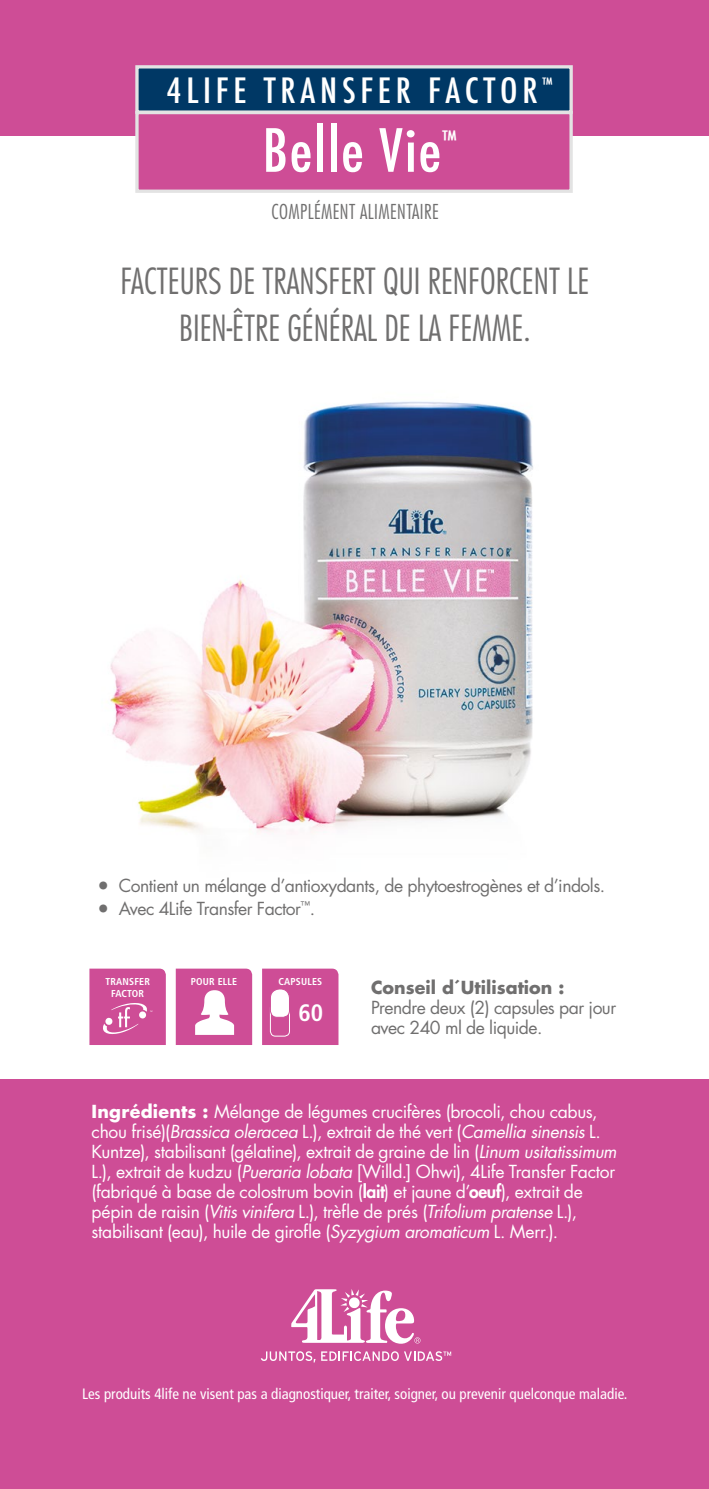
<style>
.page{position:relative;width:709px;height:1489px;background:#fff}
.page>*{position:absolute;margin:0;border:0;box-sizing:border-box;transform-origin:0 0}
.t1{font:500 condensed 57.75px "Futura";letter-spacing:.02em;color:#fff;scale:1.08 1}
.t2{font:300 condensed 35px/47.5px "Futura Std";color:#706f6f;text-align:center}
.t3{font:500 condensed 34px "Futura";letter-spacing:.13em;color:#fff;scale:1.08 1}
.t4{font:700 condensed 23.75px "Frutiger LT Std";color:#fff}
.t5{font:500 condensed 23.25px "Futura";color:#fff;scale:1.08 1}
.t6{font:300 condensed 20px "Futura Std";letter-spacing:.02em;color:#706f6f}
.t7{font:17.5px/20px "Futura Std";letter-spacing:-.02em;color:#fff}
.t8{font:17.5px/20px "Futura Std";letter-spacing:-.03em;color:#706f6f}
.t9{font:condensed 15px "Frutiger LT Std";color:#fff}
.t10{font:700 condensed 10px "Frutiger LT Std";letter-spacing:.02em;color:#fff}
.s1{font-family:"Minion Pro";font-size:30px}
.s2{font-weight:700}
.s3{font-style:italic}
.s4{font-weight:800}
</style>
<div class="page">
<div style="left:0;top:1078px;width:709px;height:410px;background:#ce4d96"></div>
<div style="left:0;top:0;width:709px;height:135px;background:#ce4d96"></div>
<div style="left:135px;top:65px;width:438px;height:49px;background:#003865;border:3px solid #e3e3e3"></div>
<div style="left:135px;top:111px;width:438px;height:82px;background:#ce4d96;border:3px solid #e3e3e3"></div>
<img style="left:110px;top:401px;width:423px;height:433px">
<svg style="left:291px;top:1289px;width:129px;height:54px"></svg>
<svg style="left:261px;top:1351px;width:54px;height:11px"></svg>
<svg style="left:321px;top:1351px;width:130px;height:9px"></svg>
<svg style="left:262px;top:968px;width:76px;height:76px;background:#d25ea0"></svg>
<svg style="left:89px;top:968px;width:77px;height:76px;background:#d1599d"></svg>
<svg style="left:176px;top:968px;width:76px;height:76px"></svg>
<h3 class="t3" style="left:166px;top:68px;width:359px">4LIFE TRANSFER FACTOR <sup>™</sup></h3>
<h1 class="t1" style="left:262px;top:113px;width:167px">Belle Vie</h1>
<h3 class="t5" style="left:442px;top:125px;width:15px">™</h3>
<p class="t6" style="left:271px;top:199px;width:169px">COMPLÉMENT ALIMENTAIRE</p>
<p class="t2" style="left:121px;top:257px;width:470px">FACTEURS DE TRANSFERT QUI RENFORCENT LE<br>BIEN-ÊTRE GÉNÉRAL DE LA FEMME.</p>
<p class="t8" style="left:98px;top:875px;width:509px"><span class="s1">•</span> Contient un mélange d’antioxydants, de phytoestrogènes et d’indols.</p>
<p class="t8" style="left:98px;top:899px;width:219px"><span class="s1">•</span> Avec 4Life Transfer Factor<sup>™</sup>.</p>
<p class="t10" style="left:191px;top:975px;width:48px">POUR ELLE</p>
<p class="t10" style="left:105px;top:975px;width:46px">TRANSFER</p>
<p class="t10" style="left:278px;top:975px;width:45px">CAPSULES</p>
<p class="t10" style="left:111px;top:987px;width:34px">FACTOR</p>
<p class="t4" style="left:298px;top:998px;width:26px">60</p>
<p class="t8" style="left:371px;top:977px;width:247px"><span class="s2">Conseil d´Utilisation :<br></span>Prendre deux (2) capsules par jour avec 240 ml de liquide.</p>
<p class="t7" style="left:92px;top:1101px;width:526px"><span class="s2">Ingrédients :</span> Mélange de légumes crucifères (brocoli, chou cabus, chou frisé)(<span class="s3">Brassica oleracea</span> L.), extrait de thé vert (<span class="s3">Camellia sinensis</span> L.<br>Kuntze), stabilisant (gélatine), extrait de graine de lin (<span class="s3">Linum usitatissimum </span>L.), extrait de kudzu (<span class="s3">Pueraria lobata</span> [Willd.] Ohwi), 4Life Transfer Factor (fabriqué à base de colostrum bovin (<span class="s4">lait</span>) et jaune d’<span class="s4">oeuf</span>), extrait de pépin de raisin (<span class="s3">Vitis vinifera</span> L.), trèfle de prés (<span class="s3">Trifolium pratense</span> L.), stabilisant (eau), huile de girofle (<span class="s3">Syzygium aromaticum</span> L. Merr.).</p>
<p class="t9" style="left:82px;top:1384px;width:546px">Les produits 4life ne visent pas a diagnostiquer, traiter, soigner, ou prevenir quelconque maladie.</p>
</div>
